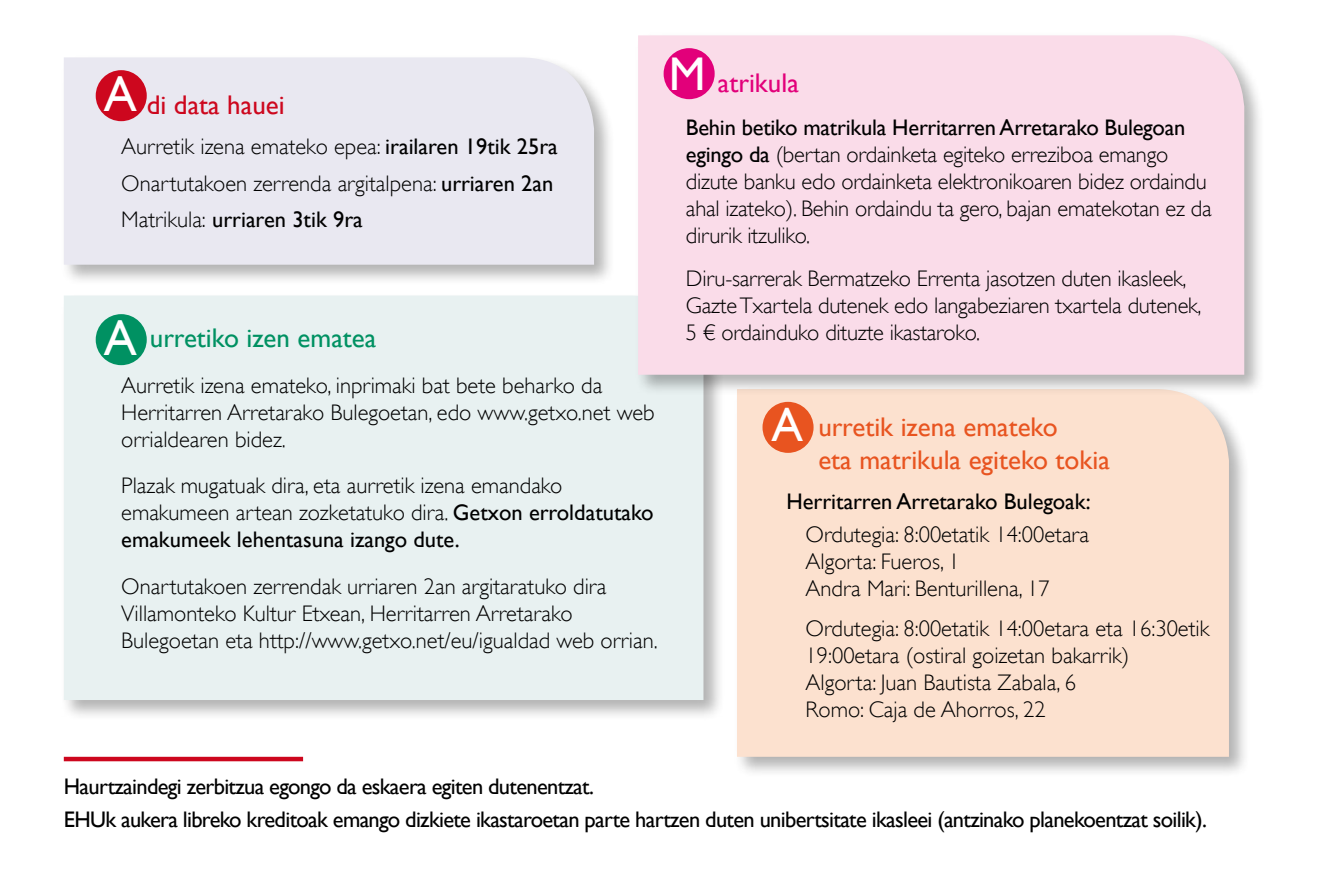
<style>
.page{position:relative;width:1340px;height:893px;background:#fff}
.page>*{position:absolute;margin:0;border:0;box-sizing:border-box;transform-origin:0 0}
.t1{font:49.5px "Gill Sans";color:#fff}
.t2{font:47.25px "Gill Sans";color:#fff}
.t3{font:27px/32.4px "Gill Sans";color:#e85420}
.t4{font:27px "Gill Sans";color:#009162}
.t5{font:27px "Gill Sans";color:#cd071e}
.t6{font:27px "Gill Sans";color:#e2007a}
.t7{font:300 22.5px/27px "Gill Sans";color:#000}
.t8{font:22.5px/33.3px "Gill Sans";letter-spacing:-.03em;color:#000}
.t9{font:22.5px "Gill Sans";color:#000}
.s1{font-weight:400}
</style>
<div class="page">
<div style="left:60px;top:54px;width:555px;height:232px;background:#000;opacity:.3"></div>
<div style="left:64px;top:57px;width:530px;height:208px;background:#e9e8f1"></div>
<div style="left:733px;top:386px;width:517px;height:392px;background:#000;opacity:.3"></div>
<div style="left:737px;top:396px;width:491px;height:361px;background:#fce1cf"></div>
<div style="left:61px;top:292px;width:664px;height:430px;background:#000;opacity:.3"></div>
<div style="left:64px;top:295px;width:639px;height:405px;background:#e8f1f1"></div>
<div style="left:96px;top:70px;width:51px;height:51px;background:#cd071e;border-radius:50%"></div>
<div style="left:634px;top:32px;width:631px;height:364px;background:#000;opacity:.3"></div>
<div style="left:638px;top:35px;width:606px;height:340px;background:#fadce9"></div>
<div style="left:663px;top:48px;width:51px;height:51px;background:#e2007a;border-radius:50%"></div>
<div style="left:762px;top:402px;width:51px;height:51px;background:#e85420;border-radius:50%"></div>
<div style="left:96px;top:314px;width:51px;height:51px;background:#009162;border-radius:50%"></div>
<hr style="left:64px;top:757px;width:239px;height:4px;background:#cd071e">
<h2 class="t2" style="left:668px;top:46px;width:38px">M</h2>
<h1 class="t1" style="left:104px;top:65px;width:35px">A</h1>
<p class="t6" style="left:718px;top:67px;width:82px">atrikula</p>
<p class="t7" style="left:686px;top:113px;width:527px"><span class="s1">Behin betiko matrikula Herritarren Arretarako Bulegoan egingo da</span> (bertan ordainketa egiteko erreziboa emango dizute banku edo ordainketa elektronikoaren bidez ordaindu ahal izateko). Behin ordaindu ta gero, bajan ematekotan ez da dirurik itzuliko.</p>
<p class="t7" style="left:686px;top:264px;width:517px">Diru-sarrerak Bermatzeko Errenta jasotzen duten ikasleek,<br>Gazte Txartela dutenek edo langabeziaren txartela dutenek,<br>5 € ordainduko dituzte ikastaroko.</p>
<p class="t5" style="left:147px;top:89px;width:139px">di data hauei</p>
<p class="t7" style="left:121px;top:127px;width:438px;line-height:36.4px">Aurretik izena emateko epea: <span class="s1">irailaren 19tik 25ra<br></span>Onartutakoen zerrenda argitalpena: <span class="s1">urriaren 2an<br></span>Matrikula: <span class="s1">urriaren 3tik 9ra</span></p>
<h1 class="t1" style="left:104px;top:309px;width:35px">A</h1>
<p class="t4" style="left:150px;top:322px;width:228px">urretiko izen ematea</p>
<p class="t7" style="left:121px;top:371px;width:535px">Aurretik izena emateko, inprimaki bat bete beharko da<br>Herritarren Arretarako Bulegoetan, edo www.getxo.net web orrialdearen bidez.</p>
<p class="t7" style="left:121px;top:471px;width:534px">Plazak mugatuak dira, eta aurretik izena emandako emakumeen artean zozketatuko dira. <span class="s1">Getxon erroldatutako emakumeek lehentasuna izango dute.</span></p>
<p class="t7" style="left:121px;top:572px;width:538px">Onartutakoen zerrendak urriaren 2an argitaratuko dira<br>Villamonteko Kultur Etxean, Herritarren Arretarako<br>Bulegoetan eta http://www.getxo.net/eu/igualdad web orrian.</p>
<h2 class="t2" style="left:771px;top:397px;width:33px">A</h2>
<p class="t3" style="left:818px;top:411px;width:293px">urretik izena emateko<br>eta matrikula egiteko tokia</p>
<p class="t9" style="left:786px;top:488px;width:306px">Herritarren Arretarako Bulegoak:</p>
<p class="t7" style="left:805px;top:520px;width:285px">Ordutegia: 8:00etatik 14:00etara<br>Algorta: Fueros, 1<br>Andra Mari: Benturillena, 17</p>
<p class="t7" style="left:805px;top:614px;width:405px">Ordutegia: 8:00etatik 14:00etara eta 16:30etik 19:00etara (ostiral goizetan bakarrik)<br>Algorta: Juan Bautista Zabala, 6<br>Romo: Caja de Ahorros, 22</p>
<p class="t8" style="left:64px;top:769px;width:1144px">Haurtzaindegi zerbitzua egongo da eskaera egiten dutenentzat.<br>Eh uk aukera libreko kreditoak emango dizkiete ikastaroetan parte hartzen duten unibertsitate ikasleei (antzinako planekoentzat soilik).</p>
</div>
